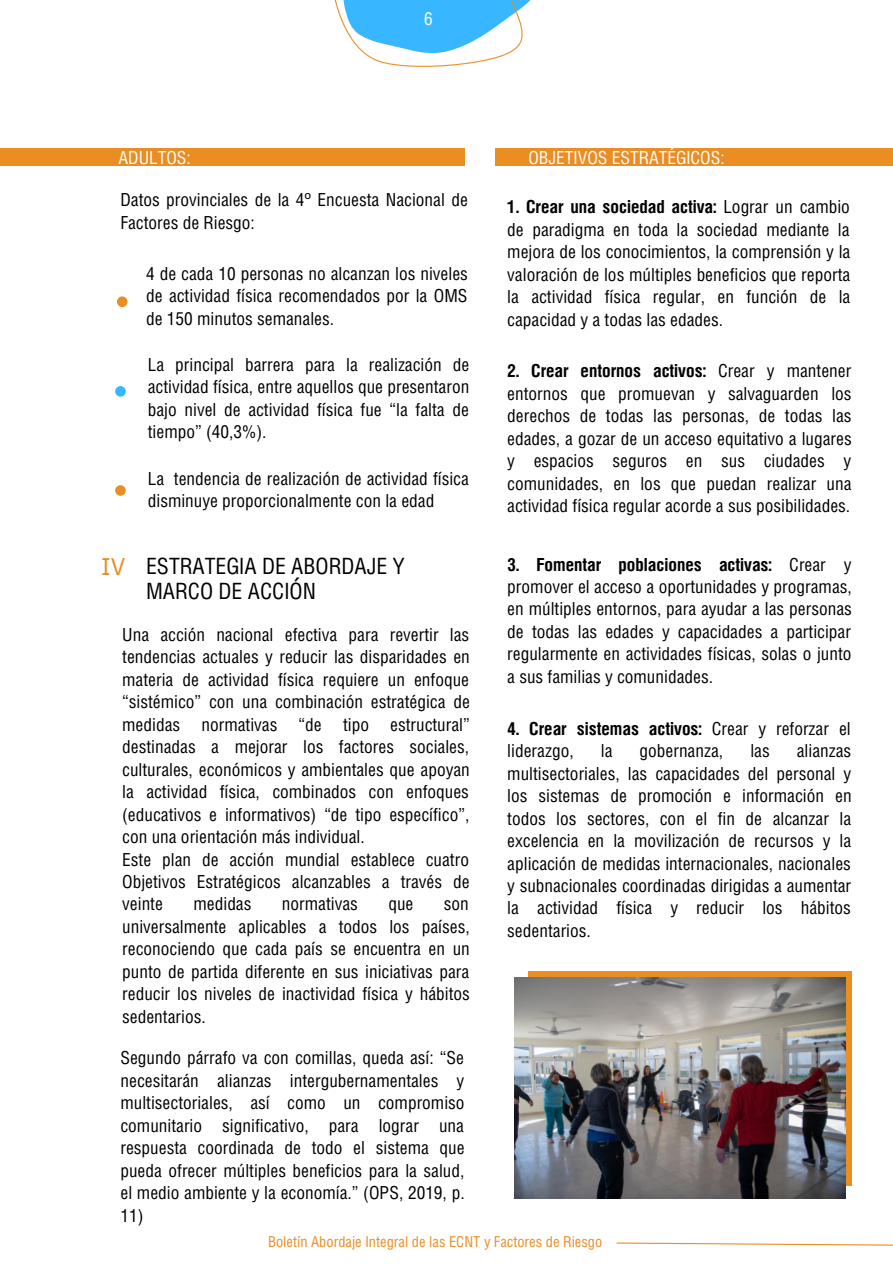
<style>
.page{position:relative;width:893px;height:1264px;background:#fff}
.page>*{position:absolute;margin:0;border:0;box-sizing:border-box;transform-origin:0 0}
.t1{font:24px "IBM Plex Sans";color:#ea8d23}
.t2{font:22.5px/24.8px "Helios Cond";color:#000}
.t3{font:18px/22.5px "Helios Cond";color:#000;text-align:justify}
.t4{font:18px "Helios Cond";color:#fff}
.t5{font:15px "Helios Cond";color:#ea8d23}
.s1{font-family:"Noto Sans"}
.s2{font-weight:700}
</style>
<div class="page">
<svg style="left:334px;top:0;width:197px;height:67px"></svg>
<div style="left:0;top:148px;width:464px;height:18px;background:#ea8d23"></div>
<div style="left:115px;top:386px;width:11px;height:11px;background:#38b6ff;border-radius:50%"></div>
<div style="left:115px;top:485px;width:11px;height:11px;background:#ea8d23;border-radius:50%"></div>
<div style="left:117px;top:296px;width:10px;height:11px;background:#ea8d23;border-radius:50%"></div>
<div style="left:495px;top:148px;width:397px;height:18px;background:#ea8d23"></div>
<div style="left:528px;top:971px;width:323px;height:214px;background:#ea8d23"></div>
<img style="left:514px;top:977px;width:331px;height:221px">
<svg style="left:616px;top:1242px;width:276px;height:4px"></svg>
<p class="t4" style="left:424px;top:8px;width:10px">6</p>
<p class="t4" style="left:118px;top:147px;width:74px">ADULTOS:</p>
<p class="t3" style="left:120px;top:189px;width:349px">Datos provinciales de la 4<span class="s1">º</span> Encuesta Nacional de<br>Factores de Riesgo:</p>
<p class="t3" style="left:146px;top:262px;width:323px">4 de cada 10 personas no alcanzan los niveles de actividad física recomendados por la OMS de 150 minutos semanales.</p>
<p class="t3" style="left:148px;top:353px;width:323px">La principal barrera para la realización de actividad física, entre aquellos que presentaron bajo nivel de actividad física fue “la falta de tiempo” (40,3%).</p>
<p class="t1" style="left:101px;top:550px;width:26px">IV</p>
<p class="t3" style="left:148px;top:467px;width:322px">La tendencia de realización de actividad física disminuye proporcionalmente con la edad</p>
<p class="t2" style="left:146px;top:553px;width:260px">ESTRATEGIA DE ABORDAJE Y<br>MARCO DE ACCIÓN</p>
<p class="t3" style="left:122px;top:623px;width:349px">Una acción nacional efectiva para revertir las tendencias actuales y reducir las disparidades en materia de actividad física requiere un enfoque “sistémico” con una combinación estratégica de medidas normativas “de tipo estructural” destinadas a mejorar los factores sociales, culturales, económicos y ambientales que apoyan la actividad física, combinados con enfoques (educativos e informativos) “de tipo específico”, con una orientación más individual.</p>
<p class="t3" style="left:122px;top:847px;width:349px">Este plan de acción mundial establece cuatro Objetivos Estratégicos alcanzables a través de veinte</p>
<p class="t3" style="left:193px;top:892px;width:59px">medidas</p>
<p class="t3" style="left:282px;top:892px;width:77px">normativas</p>
<p class="t3" style="left:388px;top:892px;width:27px">que</p>
<p class="t3" style="left:122px;top:892px;width:349px;text-indent:322px">son universalmente aplicables a todos los países, reconociendo que cada país se encuentra en un punto de partida diferente en sus iniciativas para reducir los niveles de inactividad física y hábitos sedentarios.</p>
<p class="t3" style="left:120px;top:1046px;width:345px">Segundo párrafo va con comillas, queda así: “Se necesitarán alianzas intergubernamentales y multisectoriales, así como un compromiso comunitario significativo, para lograr una respuesta coordinada de todo el sistema que pueda ofrecer múltiples beneficios para la salud, el medio ambiente y la economía.” (OPS, 2019, p.<br>11)</p>
<p class="t4" style="left:528px;top:147px;width:198px">OBJETIVOS ESTRATÉGICOS:</p>
<p class="t3" style="left:507px;top:195px;width:344px"><span class="s2">1. Crear una sociedad activa:</span> Lograr un cambio de paradigma en toda la sociedad mediante la mejora de los conocimientos, la comprensión y la valoración de los múltiples beneficios que reporta la actividad física regular, en función de la capacidad y a todas las edades.</p>
<p class="t3" style="left:507px;top:359px;width:346px"><span class="s2">2. Crear entornos activos:</span> Crear y mantener entornos que promuevan y salvaguarden los derechos de todas las personas, de todas las edades, a gozar de un acceso equitativo a lugares y espacios seguros en sus ciudades y comunidades, en los que puedan realizar una actividad física regular acorde a sus posibilidades.</p>
<p class="t3" style="left:507px;top:552px;width:346px"><span class="s2">3. Fomentar poblaciones activas:</span> Crear y promover el acceso a oportunidades y programas, en múltiples entornos, para ayudar a las personas de todas las edades y capacidades a participar regularmente en actividades físicas, solas o junto a sus familias y comunidades.</p>
<p class="t3" style="left:507px;top:716px;width:345px"><span class="s2">4. Crear sistemas activos:</span> Crear y reforzar el liderazgo,</p>
<p class="t3" style="left:507px;top:739px;width:346px;text-indent:289px">alianzas multisectoriales, las capacidades del personal y los sistemas de promoción e información en todos los sectores, con el fin de alcanzar la excelencia en la movilización de recursos y la aplicación de medidas internacionales, nacionales y subnacionales coordinadas dirigidas a aumentar la actividad física y reducir los hábitos sedentarios.</p>
<p class="t3" style="left:600px;top:739px;width:13px">la</p>
<p class="t3" style="left:639px;top:739px;width:85px">gobernanza,</p>
<p class="t3" style="left:750px;top:739px;width:21px">las</p>
<p class="t5" style="left:268px;top:1232px;width:336px">Boletín Abordaje Integral de las ECNT y Factores de Riesgo</p>
</div>
